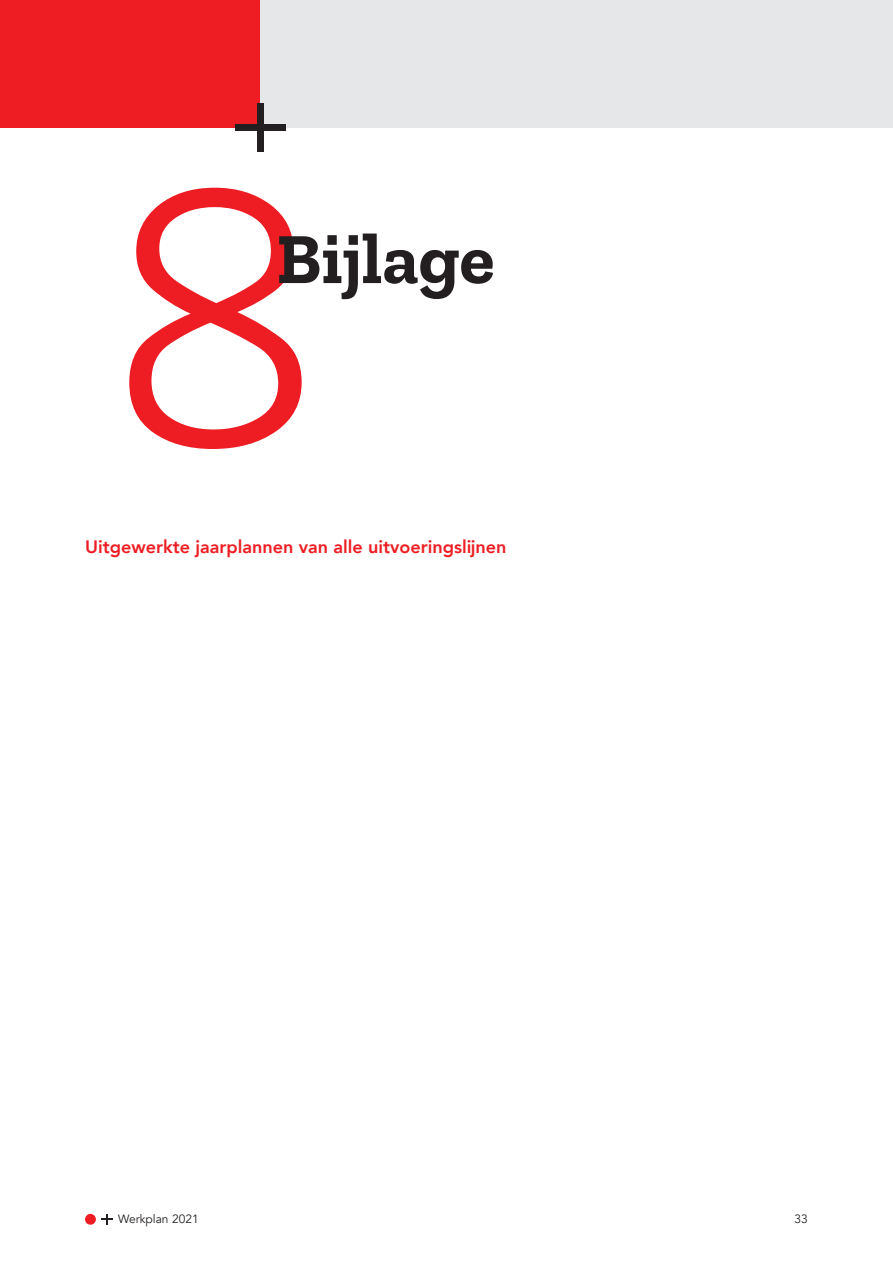
<style>
.page{position:relative;width:893px;height:1263px;background:#fff}
.page>*{position:absolute;margin:0;border:0;box-sizing:border-box;transform-origin:0 0}
.Hoofdstuk-nummer{font:300 390px "Zilla Slab";color:#ee1d23}
.Hoofdstuktitel{font:700 72px "Zilla Slab";color:#231f20}
.Hoofdkop{font:800 18px "Avenir";color:#ee1d23}
.t1{font:12px "Avenir";color:#231f20}
</style>
<div class="page">
<svg style="left:101px;top:1214px;width:11px;height:10px"></svg>
<div style="left:85px;top:1214px;width:11px;height:11px;background:#ee1d23;border-radius:50%"></div>
<div style="left:0;top:0;width:259px;height:128px;background:#ee1d23"></div>
<div style="left:260px;top:0;width:633px;height:128px;background:#e6e7e9"></div>
<div style="left:235px;top:124px;width:51px;height:7px;background:#231f20"></div>
<div style="left:257px;top:103px;width:7px;height:49px;background:#231f20"></div>
<p class="Hoofdstuk-nummer" style="left:110px;top:101px;width:211px">8</p>
<p class="Hoofdstuktitel" style="left:276px;top:218px;width:220px">Bijlage</p>
<p class="Hoofdkop" style="left:85px;top:533px;width:423px">Uitgewerkte jaarplannen van alle uitvoeringslijnen</p>
<p class="t1" style="left:118px;top:1212px;width:82px">Werkplan 2021</p>
<p class="t1" style="left:795px;top:1212px;width:15px">33</p>
</div>
